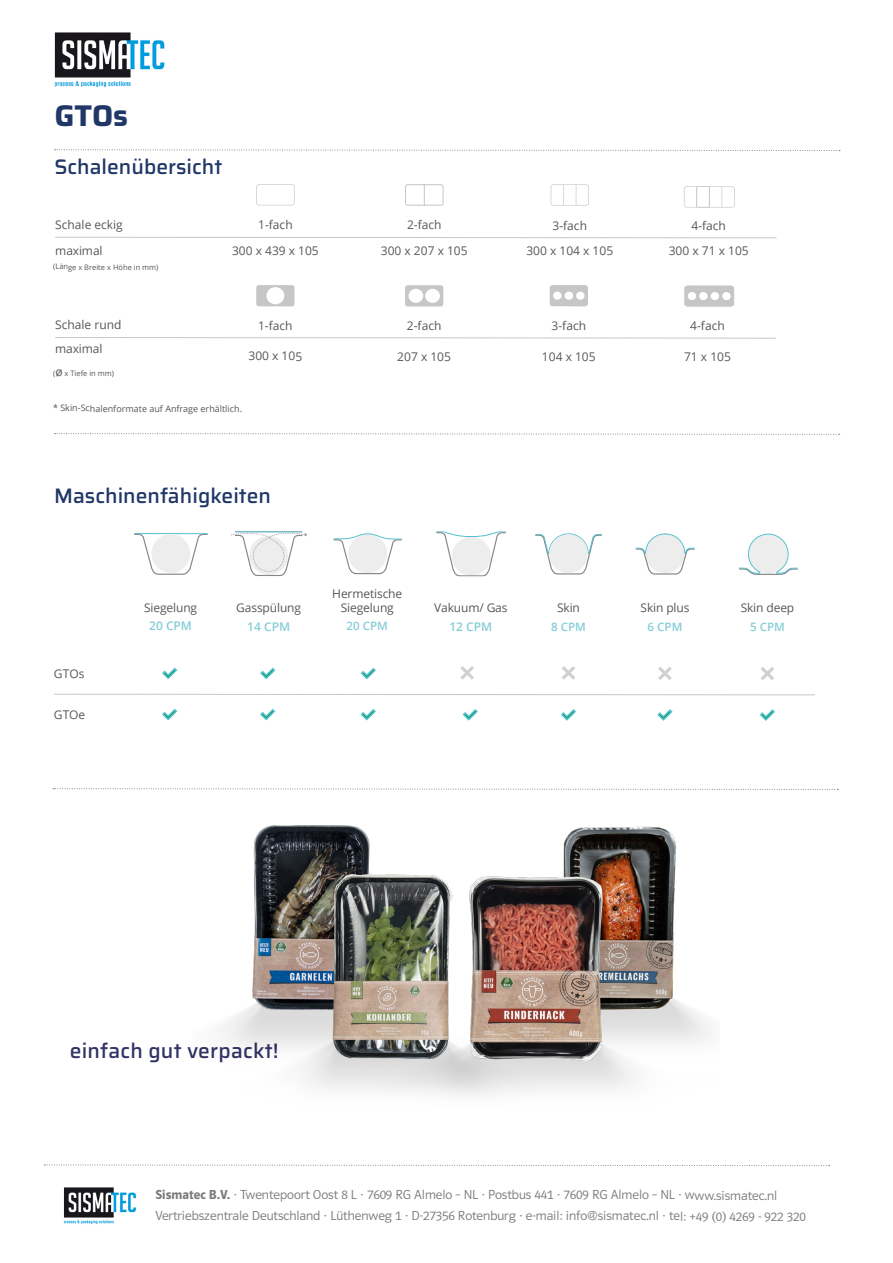
<style>
.page{position:relative;width:893px;height:1263px;background:#fff}
.page>*{position:absolute;margin:0;border:0;box-sizing:border-box;transform-origin:0 0}
.t1{font:700 30px "Saira";color:#203767}
.t2{font:500 21px "Saira";color:#203767}
.t3{font:500 21px "Saira";letter-spacing:.01em;color:#336}
.t4{font:13.5px/21px "Polo 11 Leicht";letter-spacing:-.005em;color:#7c7b7b}
.t5{font:12px/14px "Open Sans";color:#575756;text-align:center}
.t6{font:600 12px "Open Sans";color:#86cdd8}
.t7{font:600 11.55px "Open Sans";color:#86cdd8}
.t8{font:9px "Open Sans";color:#575756}
.t9{font:7.5px "Open Sans";color:#575756}
.s1{font-size:12px}
.s2{font-family:"Polo 11 Halbfett"}
</style>
<div class="page">
<hr style="left:201px;top:337px;width:149px;height:1px;background:#c6c6c6">
<hr style="left:350px;top:337px;width:149px;height:1px;background:#c6c6c6">
<hr style="left:55px;top:337px;width:146px;height:1px;background:#c6c6c6">
<hr style="left:499px;top:338px;width:140px;height:1px;background:#c6c6c6">
<hr style="left:639px;top:338px;width:137px;height:1px;background:#c6c6c6">
<svg style="left:256px;top:285px;width:39px;height:21px"></svg>
<svg style="left:405px;top:285px;width:38px;height:21px"></svg>
<div style="left:550px;top:285px;width:38px;height:21px;background:#c6c6c6;border-radius:3px"></div>
<div style="left:553px;top:292px;width:9px;height:8px;background:#fff;border-radius:50%"></div>
<div style="left:565px;top:292px;width:8px;height:8px;background:#fff;border-radius:50%"></div>
<div style="left:576px;top:292px;width:9px;height:8px;background:#fff;border-radius:50%"></div>
<hr style="left:201px;top:237px;width:149px;height:1px;background:#c6c6c6">
<hr style="left:350px;top:237px;width:149px;height:1px;background:#c6c6c6">
<hr style="left:499px;top:237px;width:142px;height:1px;background:#c6c6c6">
<hr style="left:641px;top:237px;width:136px;height:1px;background:#c6c6c6">
<hr style="left:55px;top:237px;width:146px;height:1px;background:#c6c6c6">
<svg style="left:256px;top:184px;width:39px;height:21px"></svg>
<svg style="left:405px;top:184px;width:39px;height:22px"></svg>
<svg style="left:551px;top:184px;width:38px;height:22px"></svg>
<svg style="left:684px;top:285px;width:50px;height:22px"></svg>
<div style="left:688px;top:292px;width:8px;height:8px;background:#fff;border-radius:50%"></div>
<div style="left:699px;top:292px;width:9px;height:8px;background:#fff;border-radius:50%"></div>
<div style="left:711px;top:292px;width:8px;height:8px;background:#fff;border-radius:50%"></div>
<div style="left:722px;top:292px;width:9px;height:8px;background:#fff;border-radius:50%"></div>
<svg style="left:684px;top:186px;width:51px;height:22px"></svg>
<svg style="left:55px;top:433px;width:785px;height:2px"></svg>
<svg style="left:55px;top:149px;width:785px;height:2px"></svg>
<svg style="left:53px;top:788px;width:785px;height:2px"></svg>
<svg style="left:44px;top:1164px;width:785px;height:2px"></svg>
<img style="left:192px;top:789px;width:528px;height:307px">
<hr style="left:115px;top:694px;width:100px;height:1px;background:#c6c6c6">
<hr style="left:215px;top:694px;width:100px;height:1px;background:#c6c6c6">
<hr style="left:315px;top:694px;width:100px;height:1px;background:#c6c6c6">
<hr style="left:415px;top:694px;width:100px;height:1px;background:#c6c6c6">
<hr style="left:515px;top:694px;width:100px;height:1px;background:#c6c6c6">
<hr style="left:615px;top:694px;width:100px;height:1px;background:#c6c6c6">
<hr style="left:715px;top:694px;width:100px;height:1px;background:#c6c6c6">
<hr style="left:54px;top:694px;width:61px;height:1px;background:#c6c6c6">
<svg style="left:134px;top:534px;width:74px;height:41px"></svg>
<hr style="left:134px;top:533px;width:74px;height:1px;background:#56c0ce">
<div style="left:151px;top:534px;width:39px;height:39px;background:#ededed;border-radius:50%"></div>
<svg style="left:231px;top:531px;width:76px;height:45px"></svg>
<svg style="left:333px;top:533px;width:69px;height:42px"></svg>
<svg style="left:436px;top:531px;width:70px;height:45px"></svg>
<svg style="left:535px;top:533px;width:67px;height:42px"></svg>
<div style="left:549px;top:534px;width:39px;height:39px;background:#ededed;border-radius:50%"></div>
<svg style="left:635px;top:533px;width:60px;height:42px"></svg>
<svg style="left:739px;top:533px;width:59px;height:42px"></svg>
<svg style="left:658px;top:667px;width:14px;height:13px"></svg>
<svg style="left:761px;top:667px;width:13px;height:13px"></svg>
<svg style="left:562px;top:666px;width:13px;height:14px"></svg>
<svg style="left:460px;top:666px;width:14px;height:14px"></svg>
<svg style="left:162px;top:667px;width:16px;height:12px"></svg>
<svg style="left:162px;top:708px;width:16px;height:13px"></svg>
<svg style="left:462px;top:709px;width:16px;height:12px"></svg>
<svg style="left:260px;top:667px;width:16px;height:13px"></svg>
<svg style="left:260px;top:708px;width:16px;height:13px"></svg>
<svg style="left:561px;top:709px;width:15px;height:12px"></svg>
<svg style="left:360px;top:667px;width:16px;height:13px"></svg>
<svg style="left:360px;top:709px;width:16px;height:12px"></svg>
<svg style="left:657px;top:709px;width:16px;height:12px"></svg>
<svg style="left:759px;top:709px;width:16px;height:12px"></svg>
<img style="left:55px;top:32px;width:110px;height:56px">
<img style="left:64px;top:1187px;width:73px;height:38px">
<h1 class="t1" style="left:54px;top:93px;width:75px">GTOs</h1>
<h2 class="t2" style="left:54px;top:151px;width:169px">Schalenübersicht</h2>
<p class="t5" style="left:55px;top:217px;width:69px">Schale eckig</p>
<p class="t5" style="left:258px;top:218px;width:36px">1-fach</p>
<p class="t5" style="left:407px;top:218px;width:36px">2-fach</p>
<p class="t5" style="left:552px;top:218px;width:36px">3-fach</p>
<p class="t5" style="left:691px;top:218px;width:36px">4-fach</p>
<p class="t5" style="left:55px;top:243px;width:49px">maximal</p>
<p class="t5" style="left:232px;top:243px;width:88px">300 x 439 x 105</p>
<p class="t5" style="left:381px;top:243px;width:88px">300 x 207 x 105</p>
<p class="t5" style="left:526px;top:243px;width:88px">300 x 104 x 105</p>
<p class="t5" style="left:669px;top:243px;width:81px">300 x 71 x 105</p>
<p class="t9" style="left:53px;top:262px;width:107px">(Länge x Breite x Höhe in mm)</p>
<p class="t5" style="left:55px;top:318px;width:68px">Schale rund</p>
<p class="t5" style="left:258px;top:318px;width:36px">1-fach</p>
<p class="t5" style="left:407px;top:318px;width:36px">2-fach</p>
<p class="t5" style="left:552px;top:318px;width:36px">3-fach</p>
<p class="t5" style="left:690px;top:318px;width:36px">4-fach</p>
<p class="t5" style="left:55px;top:341px;width:49px">maximal</p>
<p class="t5" style="left:248px;top:349px;width:55px">300 x 105</p>
<p class="t5" style="left:397px;top:349px;width:55px">207 x 105</p>
<p class="t5" style="left:542px;top:349px;width:55px">104 x 105</p>
<p class="t5" style="left:684px;top:349px;width:48px">71 x 105</p>
<p class="t9" style="left:53px;top:368px;width:62px">(<span class="s1">ø</span> x Tiefe in mm)</p>
<p class="t8" style="left:53px;top:402px;width:191px">* Skin-Schalenformate auf Anfrage erhältlich.</p>
<h2 class="t2" style="left:54px;top:480px;width:218px">Maschinenfähigkeiten</h2>
<p class="t5" style="left:54px;top:666px;width:32px">GTOs</p>
<p class="t5" style="left:54px;top:707px;width:33px">GTOe</p>
<p class="t5" style="left:144px;top:600px;width:55px">Siegelung</p>
<p class="t6" style="left:149px;top:618px;width:44px">20 CPM</p>
<p class="t5" style="left:236px;top:600px;width:66px">Gasspülung</p>
<p class="t6" style="left:247px;top:618px;width:44px">14 CPM</p>
<p class="t5" style="left:332px;top:586px;width:71px">Hermetische<br>Siegelung</p>
<p class="t7" style="left:347px;top:618px;width:43px">20 CPM</p>
<p class="t5" style="left:434px;top:600px;width:75px">Vakuum/ Gas</p>
<p class="t6" style="left:449px;top:618px;width:44px">12 CPM</p>
<p class="t5" style="left:557px;top:601px;width:24px">Skin</p>
<p class="t7" style="left:551px;top:619px;width:36px">8 CPM</p>
<p class="t5" style="left:640px;top:601px;width:50px">Skin plus</p>
<p class="t7" style="left:648px;top:619px;width:36px">6 CPM</p>
<p class="t5" style="left:741px;top:601px;width:55px">Skin deep</p>
<p class="t7" style="left:750px;top:619px;width:36px">5 CPM</p>
<h2 class="t3" style="left:70px;top:1035px;width:210px">einfach gut verpackt!</h2>
<p class="t4" style="left:155px;top:1184px;width:652px"><span class="s2">Sismatec B.V.</span> · Twentepoort Oost 8 L · 7609 RG Almelo – NL · Postbus 441 · 7609 RG Almelo – NL · www.sismatec.nl<br>Vertriebszentrale Deutschland · Lüthenweg 1 · D-27356 Rotenburg · e-mail: info@sismatec.nl · tel: +49 (0) 4269 - 922 320</p>
</div>
